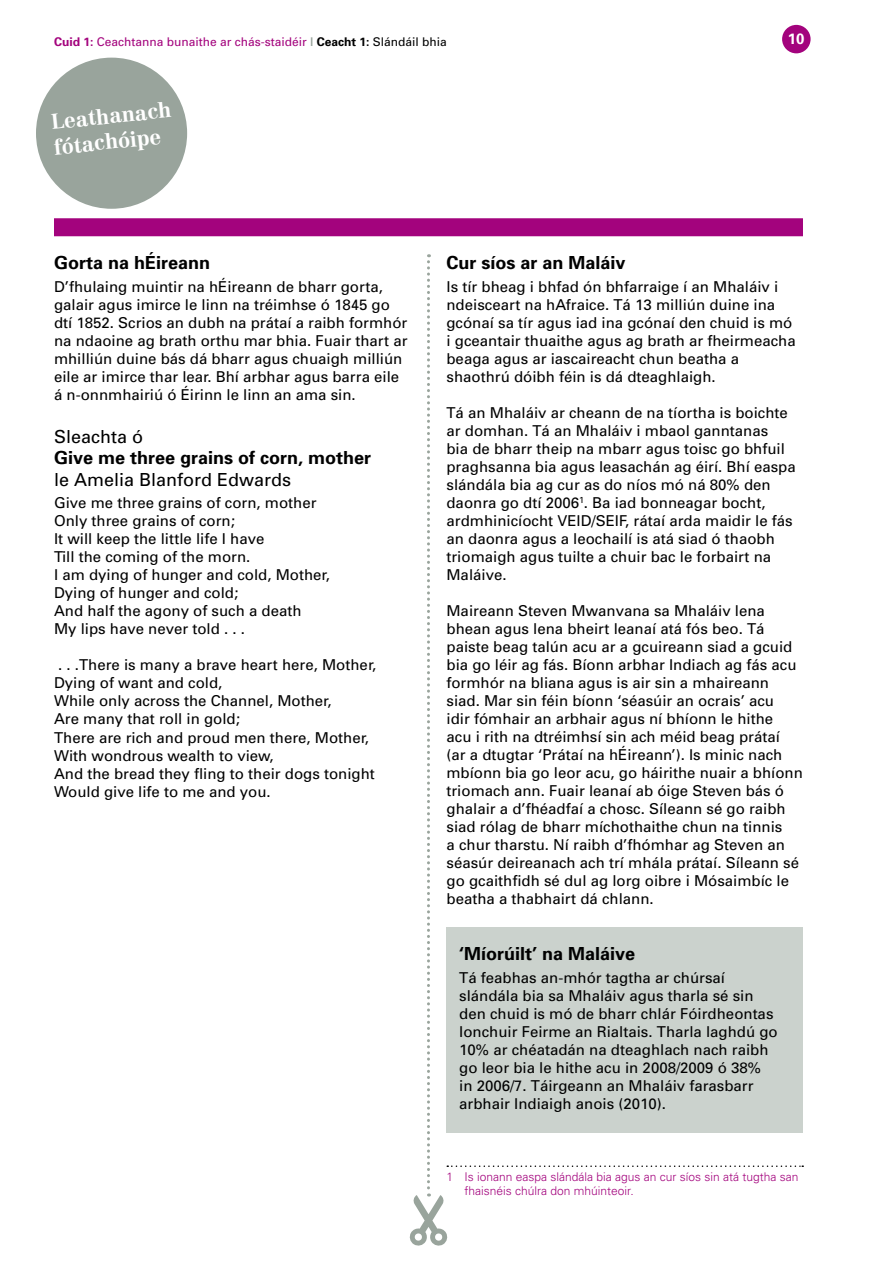
<style>
.page{position:relative;width:893px;height:1263px;background:#fff}
.page>*{position:absolute;margin:0;border:0;box-sizing:border-box;transform-origin:0 0}
.t1{font:700 21px/25.5px "Centennial CE";color:#fff}
.t2{font:700 18px "Univers";color:#000}
.t3{font:18px "Univers";color:#000}
.t4{font:15px/18px "Univers";color:#000}
.t5{font:700 15px "Univers";color:#fff}
.t6{font:300 12px/14.4px "Univers";color:#a3037d}
.t7{font:12px "Univers";color:#a3037d}
.s1{font-weight:700}
.s2{font-weight:900;color:#99a49c}
.s3{font-weight:700;color:#000}
.s4{color:#000}
</style>
<div class="page">
<div style="left:782px;top:25px;width:29px;height:28px;background:#a3037d;border-radius:50%"></div>
<hr style="left:892px;top:0;width:1px;height:1263px;background:#99a49c">
<div style="left:54px;top:218px;width:749px;height:18px;background:#a3037d"></div>
<div style="left:36px;top:58px;width:151px;height:151px;background:#99a49c;border-radius:50%"></div>
<svg style="left:409px;top:254px;width:394px;height:992px"></svg>
<div style="left:446px;top:927px;width:357px;height:206px;background:#cbd2cd"></div>
<p class="t7" style="left:54px;top:34px;width:394px"><span class="s1">Cuid 1:</span> Ceachtanna bunaithe ar chás-staidéir <span class="s2">|</span> <span class="s3">Ceacht 1:</span> <span class="s4">Slándáil bhia</span></p>
<p class="t5" style="left:788px;top:29px;width:18px">10</p>
<h1 class="t1" style="left:50px;top:109px;width:122px;rotate:-6deg">Leathanach fótachóipe</h1>
<p class="t2" style="left:54px;top:251px;width:158px">Gorta na hÉireann</p>
<p class="t4" style="left:54px;top:277px;width:355px">D’fhulaing muintir na hÉireann de bharr gorta, galair agus imirce le linn na tréimhse ó 1845 go dtí 1852. Scrios an dubh na prátaí a raibh formhór na ndaoine ag brath orthu mar bhia. Fuair thart ar mhilliún duine bás dá bharr agus chuaigh milliún eile ar imirce thar lear. Bhí arbhar agus barra eile á n-onnmhairiú ó Éirinn le linn an ama sin.</p>
<p class="t3" style="left:54px;top:425px;width:91px">Sleachta ó</p>
<p class="t2" style="left:54px;top:446px;width:319px">Give me three grains of corn, mother</p>
<p class="t3" style="left:54px;top:468px;width:239px">le Amelia Blanford Edwards</p>
<p class="t4" style="left:54px;top:494px;width:277px">Give me three grains of corn, mother<br>Only three grains of corn;<br>It will keep the little life I have<br>Till the coming of the morn.<br>I am dying of hunger and cold, Mother,<br>Dying of hunger and cold;<br>And half the agony of such a death<br>My lips have never told . . .</p>
<p class="t4" style="left:54px;top:656px;width:324px">. . .There is many a brave heart here, Mother, Dying of want and cold,<br>While only across the Channel, Mother,<br>Are many that roll in gold;<br>There are rich and proud men there, Mother, With wondrous wealth to view,<br>And the bread they fling to their dogs tonight Would give life to me and you.</p>
<p class="t2" style="left:446px;top:251px;width:181px">Cur síos ar an Maláiv</p>
<p class="t4" style="left:446px;top:277px;width:351px">Is tír bheag i bhfad ón bhfarraige í an Mhaláiv i ndeisceart na hAfraice. Tá 13 milliún duine ina gcónaí sa tír agus iad ina gcónaí den chuid is mó i gceantair thuaithe agus ag brath ar fheirmeacha beaga agus ar iascaireacht chun beatha a shaothrú dóibh féin is dá dteaghlaigh.</p>
<p class="t4" style="left:446px;top:403px;width:351px">Tá an Mhaláiv ar cheann de na tíortha is boichte ar domhan. Tá an Mhaláiv i mbaol ganntanas<br>bia de bharr theip na mbarr agus toisc go bhfuil praghsanna bia agus leasachán ag éirí. Bhí easpa slándála bia ag cur as do níos mó ná 80% den daonra go dtí 2006<sup>1</sup>. Ba iad bonneagar bocht, ardmhinicíocht VEID/SEIF, rátaí arda maidir le fás an daonra agus a leochailí is atá siad ó thaobh triomaigh agus tuilte a chuir bac le forbairt na Maláive.</p>
<p class="t4" style="left:446px;top:601px;width:358px">Maireann Steven Mwanvana sa Mhaláiv lena bhean agus lena bheirt leanaí atá fós beo. Tá paiste beag talún acu ar a gcuireann siad a gcuid bia go léir ag fás. Bíonn arbhar Indiach ag fás acu formhór na bliana agus is air sin a mhaireann siad. Mar sin féin bíonn ‘séasúir an ocrais’ acu<br>idir fómhair an arbhair agus ní bhíonn le hithe<br>acu i rith na dtréimhsí sin ach méid beag prátaí<br>(ar a dtugtar ‘Prátaí na hÉireann’). Is minic nach mbíonn bia go leor acu, go háirithe nuair a bhíonn triomach ann. Fuair leanaí ab óige Steven bás ó ghalair a d’fhéadfaí a chosc. Síleann sé go raibh siad rólag de bharr míchothaithe chun na tinnis<br>a chur tharstu. Ní raibh d’fhómhar ag Steven an séasúr deireanach ach trí mhála prátaí. Síleann sé go gcaithfidh sé dul ag lorg oibre i Mósaimbíc le beatha a thabhairt dá chlann.</p>
<p class="t2" style="left:459px;top:942px;width:178px">‘Míorúilt’ na Maláive</p>
<p class="t4" style="left:459px;top:968px;width:320px">Tá feabhas an-mhór tagtha ar chúrsaí slándála bia sa Mhaláiv agus tharla sé sin den chuid is mó de bharr chlár Fóirdheontas Ionchuir Feirme an Rialtais. Tharla laghdú go 10% ar chéatadán na dteaghlach nach raibh go leor bia le hithe acu in 2008/2009 ó 38% in 2006/7. Táirgeann an Mhaláiv farasbarr arbhair Indiaigh anois (2010).</p>
<p class="t6" style="left:464px;top:1169px;width:336px;text-indent:-18px">1 Is ionann easpa slándála bia agus an cur síos sin atá tugtha san fhaisnéis chúlra don mhúinteoir.</p>
</div>
